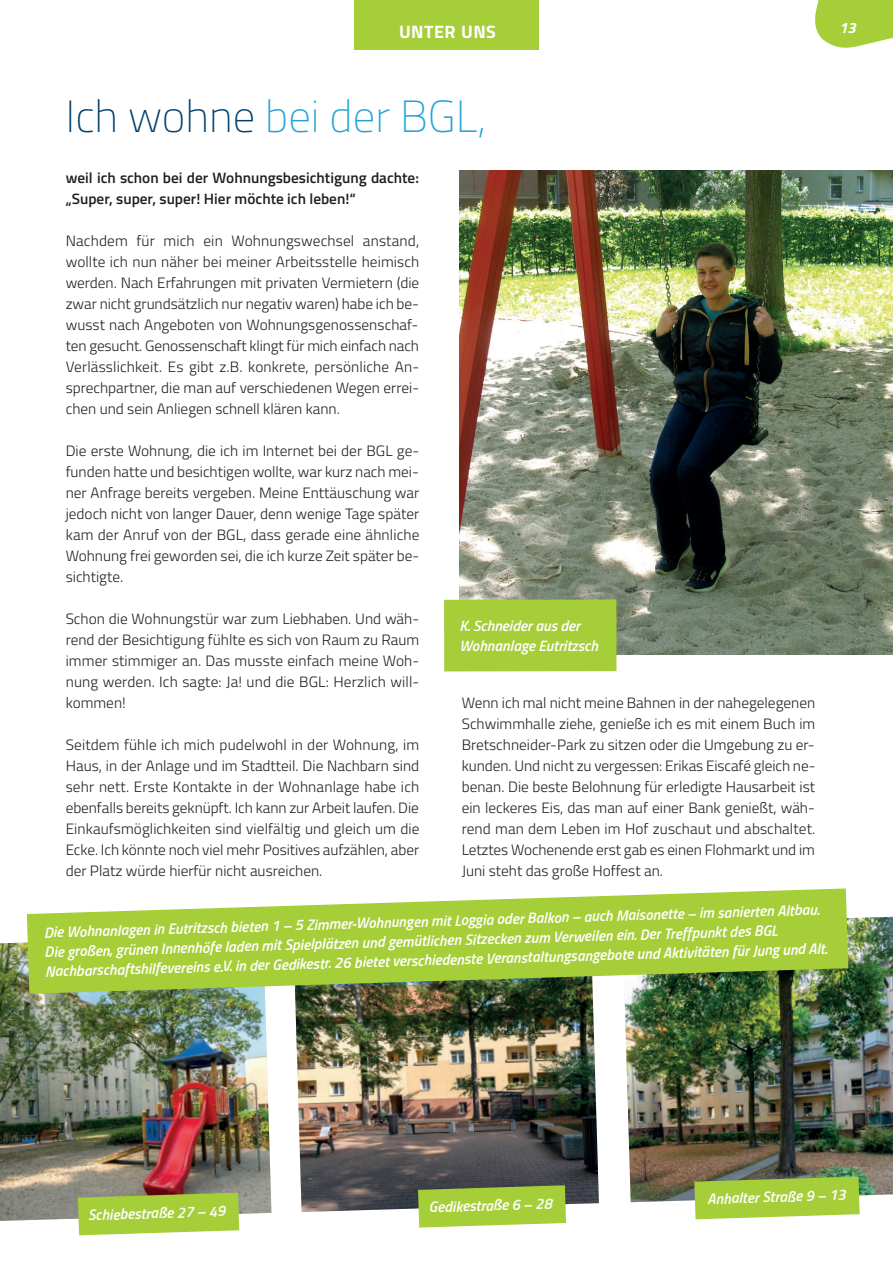
<style>
.page{position:relative;width:893px;height:1263px;background:#fff}
.page>*{position:absolute;margin:0;border:0;box-sizing:border-box;transform-origin:0 0}
.t1{font:200 45px "Titillium Web";color:#24a2d7}
.t2{font:700 18px "Titillium Web";letter-spacing:.025em;color:#fff}
.t3{font:300 15px/21px "Titillium Web";color:#231f20;text-align:justify}
.t4{font:italic 600 15px/19.5px "Titillium Web";color:#fff}
.t5{font:600 15px/21px "Titillium Web";color:#231f20}
.t6{font:italic 700 15px "Titillium Web";color:#fff}
.s1{color:#01416f}
</style>
<div class="page">
<div style="left:355px;top:0;width:184px;height:50px;background:#a6ce39"></div>
<svg style="left:815px;top:0;width:78px;height:48px;background:#b0d34f"></svg>
<img style="left:459px;top:171px;width:434px;height:484px">
<img style="left:0;top:942px;width:271px;height:279px">
<img style="left:295px;top:994px;width:304px;height:218px">
<img style="left:624px;top:916px;width:269px;height:286px">
<div style="left:444px;top:599px;width:172px;height:72px;background:#a6ce39"></div>
<svg style="left:78px;top:1192px;width:161px;height:43px;background:#a7c946"></svg>
<svg style="left:27px;top:888px;width:821px;height:106px;background:#a7c855"></svg>
<svg style="left:418px;top:1185px;width:148px;height:42px;background:#a3c642"></svg>
<svg style="left:694px;top:1176px;width:166px;height:43px;background:#a5c846"></svg>
<p class="t2" style="left:399px;top:18px;width:99px">UNTER UNS</p>
<p class="t6" style="left:839px;top:16px;width:18px">13</p>
<h1 class="t1" style="left:66px;top:84px;width:422px"><span class="s1">Ich wohne</span> bei der BGL,</h1>
<p class="t5" style="left:66px;top:166px;width:355px">weil ich schon bei der Wohnungsbesichtigung dachte: „Super, super, super! Hier möchte ich leben!“</p>
<p class="t3" style="left:66px;top:229px;width:355px">Nachdem für mich ein Wohnungswechsel anstand, wollte ich nun näher bei meiner Arbeitsstelle heimisch werden. Nach Erfahrungen mit privaten Vermietern (die zwar nicht grundsätzlich nur negativ waren) habe ich be&shy;wusst nach Angeboten von Wohnungsgenossenschaf&shy;ten gesucht. Genossenschaft klingt für mich einfach nach Verlässlichkeit. Es gibt z.B. konkrete, persönliche An&shy;sprechpartner, die man auf verschiedenen Wegen errei&shy;chen und sein Anliegen schnell klären kann.</p>
<p class="t3" style="left:66px;top:439px;width:355px">Die erste Wohnung, die ich im Internet bei der BGL ge&shy;funden hatte und besichtigen wollte, war kurz nach mei&shy;ner Anfrage bereits vergeben. Meine Enttäuschung war jedoch nicht von langer Dauer, denn wenige Tage später kam der Anruf von der BGL, dass gerade eine ähnliche Wohnung frei geworden sei, die ich kurze Zeit später be&shy;sichtigte.</p>
<p class="t3" style="left:66px;top:607px;width:355px">Schon die Wohnungstür war zum Liebhaben. Und wäh&shy;rend der Besichtigung fühlte es sich von Raum zu Raum immer stimmiger an. Das musste einfach meine Woh&shy;nung werden. Ich sagte: Ja! und die BGL: Herzlich will&shy;kommen!</p>
<p class="t3" style="left:66px;top:733px;width:355px">Seitdem fühle ich mich pudelwohl in der Wohnung, im Haus, in der Anlage und im Stadtteil. Die Nachbarn sind sehr nett. Erste Kontakte in der Wohnanlage habe ich ebenfalls bereits geknüpft. Ich kann zur Arbeit laufen. Die Einkaufsmöglichkeiten sind vielfältig und gleich um die Ecke. Ich könnte noch viel mehr Positives aufzählen, aber der Platz würde hierfür nicht ausreichen.</p>
<p class="t4" style="left:459px;top:615px;width:140px">K. Schneider aus der<br>Wohnanlage Eutritzsch</p>
<p class="t3" style="left:462px;top:691px;width:355px">Wenn ich mal nicht meine Bahnen in der nahegelegenen Schwimmhalle ziehe, genieße ich es mit einem Buch im Bretschneider-Park zu sitzen oder die Umgebung zu er&shy;kunden. Und nicht zu vergessen: Erikas Eiscafé gleich ne&shy;benan. Die beste Belohnung für erledigte Hausarbeit ist ein leckeres Eis, das man auf einer Bank genießt, wäh&shy;rend man dem Leben im Hof zuschaut und abschaltet.<br>Letztes Wochenende erst gab es einen Flohmarkt und im Juni steht das große Hoffest an.</p>
<p class="t4" style="left:43px;top:924px;width:784px;rotate:-2deg">Die Wohnanlagen in Eutritzsch bieten 1 – 5 Zimmer-Wohnungen mit Loggia oder Balkon – auch Maisonette – im sanierten Altbau.<br>Die großen, grünen Innenhöfe laden mit Spielplätzen und gemütlichen Sitzecken zum Verweilen ein. Der Treffpunkt des BGL<br>Nachbarschaftshilfevereins e.V. in der Gedikestr. 26 bietet verschiedenste Veranstaltungsangebote und Aktivitäten für Jung und Alt.</p>
<p class="t4" style="left:88px;top:1205px;width:139px;rotate:-2deg">Schiebestraße 27 – 49</p>
<p class="t4" style="left:428px;top:1197px;width:125px;rotate:-2deg">Gedikestraße 6 – 28</p>
<p class="t4" style="left:707px;top:1188px;width:140px;rotate:-2deg">Anhalter Straße 9 – 13</p>
</div>
